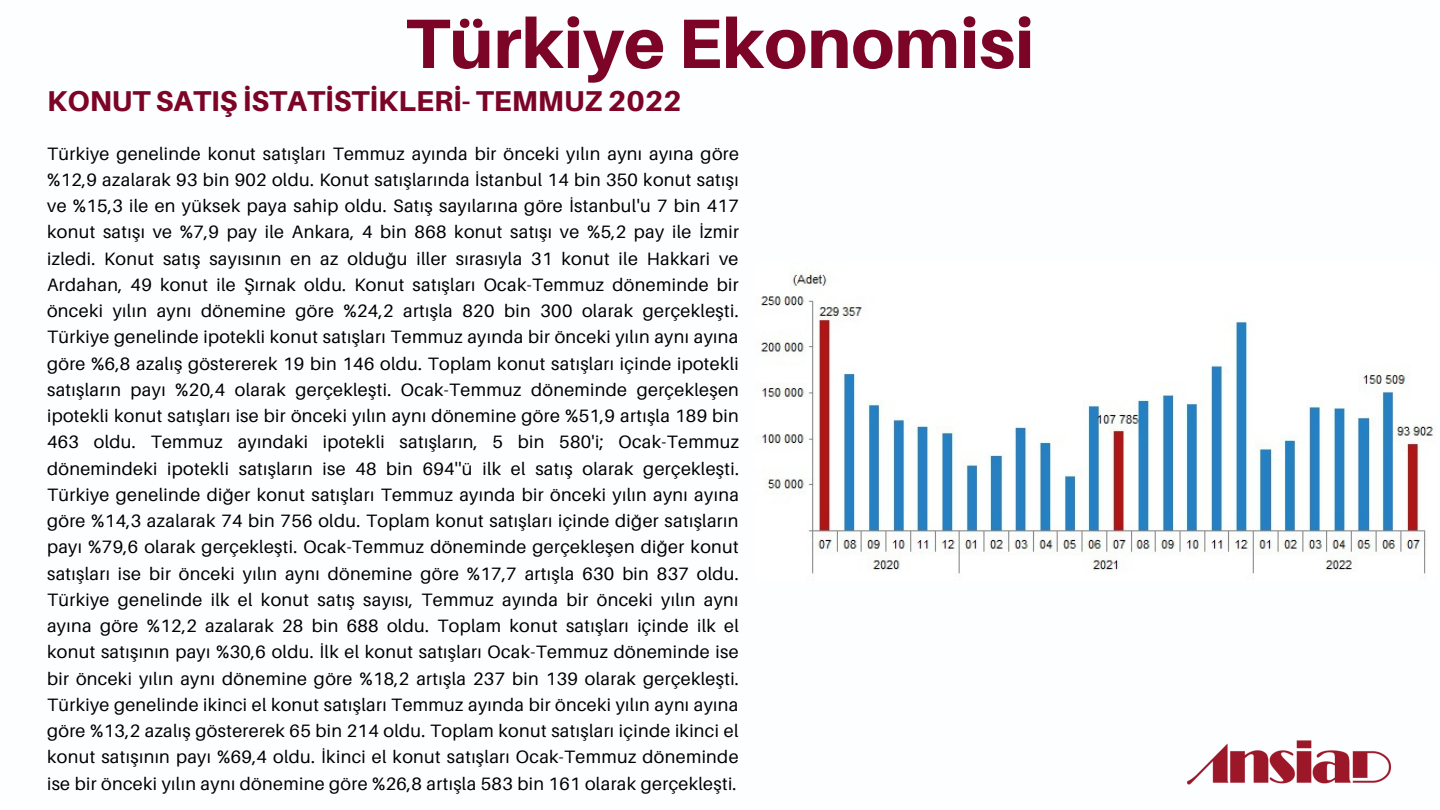
<style>
.page{position:relative;width:1440px;height:810px;background:#fff}
.page>*{position:absolute;margin:0;border:0;box-sizing:border-box;transform-origin:0 0}
.t1{font:800 70px "Aileron";color:#7c0426}
.t2{font:800 28.7px "Aileron";color:#7c0426}
.t3{font:17.9px/26.2px "Aileron";letter-spacing:.02em;color:#000;text-align:justify}
</style>
<div class="page">
<img style="left:1187px;top:740px;width:204px;height:45px">
<img style="left:761px;top:270px;width:675px;height:304px">
<h1 class="t1" style="left:406px;top:0;width:630px">Türkiye Ekonomisi</h1>
<h2 class="t2" style="left:47px;top:84px;width:636px">KONUT SATIŞ İSTATİSTİKLERİ- TEMMUZ 2022</h2>
<p class="t3" style="left:47px;top:140px;width:694px">Türkiye genelinde konut satışları Temmuz ayında bir önceki yılın aynı ayına göre %12,9 azalarak 93 bin 902 oldu. Konut satışlarında İstanbul 14 bin 350 konut satışı ve %15,3 ile en yüksek paya sahip oldu. Satış sayılarına göre İstanbul'u 7 bin 417 konut satışı ve %7,9 pay ile Ankara, 4 bin 868 konut satışı ve %5,2 pay ile İzmir izledi. Konut satış sayısının en az olduğu iller sırasıyla 31 konut ile Hakkari ve Ardahan, 49 konut ile Şırnak oldu. Konut satışları Ocak-Temmuz döneminde bir önceki yılın aynı dönemine göre %24,2 artışla 820 bin 300 olarak gerçekleşti.<br>Türkiye genelinde ipotekli konut satışları Temmuz ayında bir önceki yılın aynı ayına göre %6,8 azalış göstererek 19 bin 146 oldu. Toplam konut satışları içinde ipotekli satışların payı %20,4 olarak gerçekleşti. Ocak-Temmuz döneminde gerçekleşen ipotekli konut satışları ise bir önceki yılın aynı dönemine göre %51,9 artışla 189 bin 463 oldu. Temmuz ayındaki ipotekli satışların, 5 bin 580'i; Ocak-Temmuz dönemindeki ipotekli satışların ise 48 bin 694''ü ilk el satış olarak gerçekleşti.<br>Türkiye genelinde diğer konut satışları Temmuz ayında bir önceki yılın aynı ayına göre %14,3 azalarak 74 bin 756 oldu. Toplam konut satışları içinde diğer satışların payı %79,6 olarak gerçekleşti. Ocak-Temmuz döneminde gerçekleşen diğer konut satışları ise bir önceki yılın aynı dönemine göre %17,7 artışla 630 bin 837 oldu.<br>Türkiye genelinde ilk el konut satış sayısı, Temmuz ayında bir önceki yılın aynı ayına göre %12,2 azalarak 28 bin 688 oldu. Toplam konut satışları içinde ilk el konut satışının payı %30,6 oldu. İlk el konut satışları Ocak-Temmuz döneminde ise bir önceki yılın aynı dönemine göre %18,2 artışla 237 bin 139 olarak gerçekleşti.<br>Türkiye genelinde ikinci el konut satışları Temmuz ayında bir önceki yılın aynı ayına göre %13,2 azalış göstererek 65 bin 214 oldu. Toplam konut satışları içinde ikinci el konut satışının payı %69,4 oldu. İkinci el konut satışları Ocak-Temmuz döneminde ise bir önceki yılın aynı dönemine göre %26,8 artışla 583 bin 161 olarak gerçekleşti.</p>
</div>
